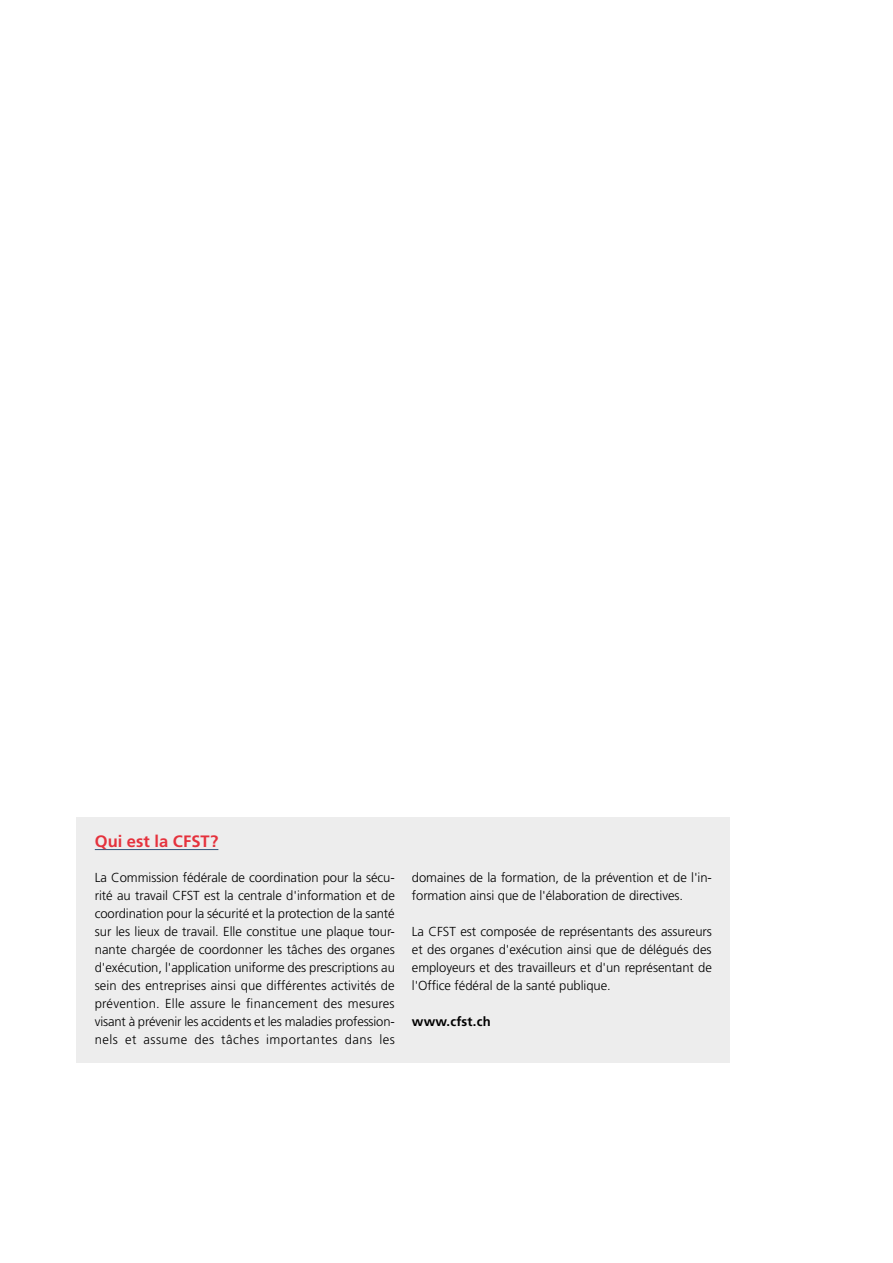
<style>
.page{position:relative;width:893px;height:1263px;background:#fff}
.page>*{position:absolute;margin:0;border:0;box-sizing:border-box;transform-origin:0 0}
.t1{font:700 16.5px "Frutiger LT Std";color:#e5323d}
.t2{font:300 13.05px/18px "Frutiger LT Std";letter-spacing:-.005em;color:#000;text-align:justify}
.t3{font:700 13.05px "Frutiger LT Std";letter-spacing:.015em;color:#000}
</style>
<div class="page">
<div style="left:77px;top:817px;width:653px;height:245px;background:#ededed"></div>
<hr style="left:95px;top:849px;width:123px;height:1px;background:#3e5d7f">
<p class="t1" style="left:95px;top:831px;width:125px">Qui est la CFST?</p>
<p class="t2" style="left:95px;top:869px;width:302px">La Commission fédérale de coordination pour la sécu&shy;rité au travail CFST est la centrale d'information et de coordination pour la sécurité et la protection de la santé sur les lieux de travail. Elle constitue une plaque tour&shy;nante chargée de coordonner les tâches des organes d'exécution, l'application uniforme des prescriptions au sein des entreprises ainsi que différentes activités de prévention. Elle assure le financement des mesures visant à prévenir les accidents et les maladies profession&shy;nels et assume des tâches importantes dans les</p>
<p class="t2" style="left:412px;top:869px;width:302px">domaines de la formation, de la prévention et de l'in&shy;formation ainsi que de l'élaboration de directives.</p>
<p class="t2" style="left:412px;top:923px;width:302px">La CFST est composée de représentants des assureurs et des organes d'exécution ainsi que de délégués des employeurs et des travailleurs et d'un représentant de l'Office fédéral de la santé publique.</p>
<p class="t3" style="left:412px;top:1014px;width:80px">www.cfst.ch</p>
</div>
